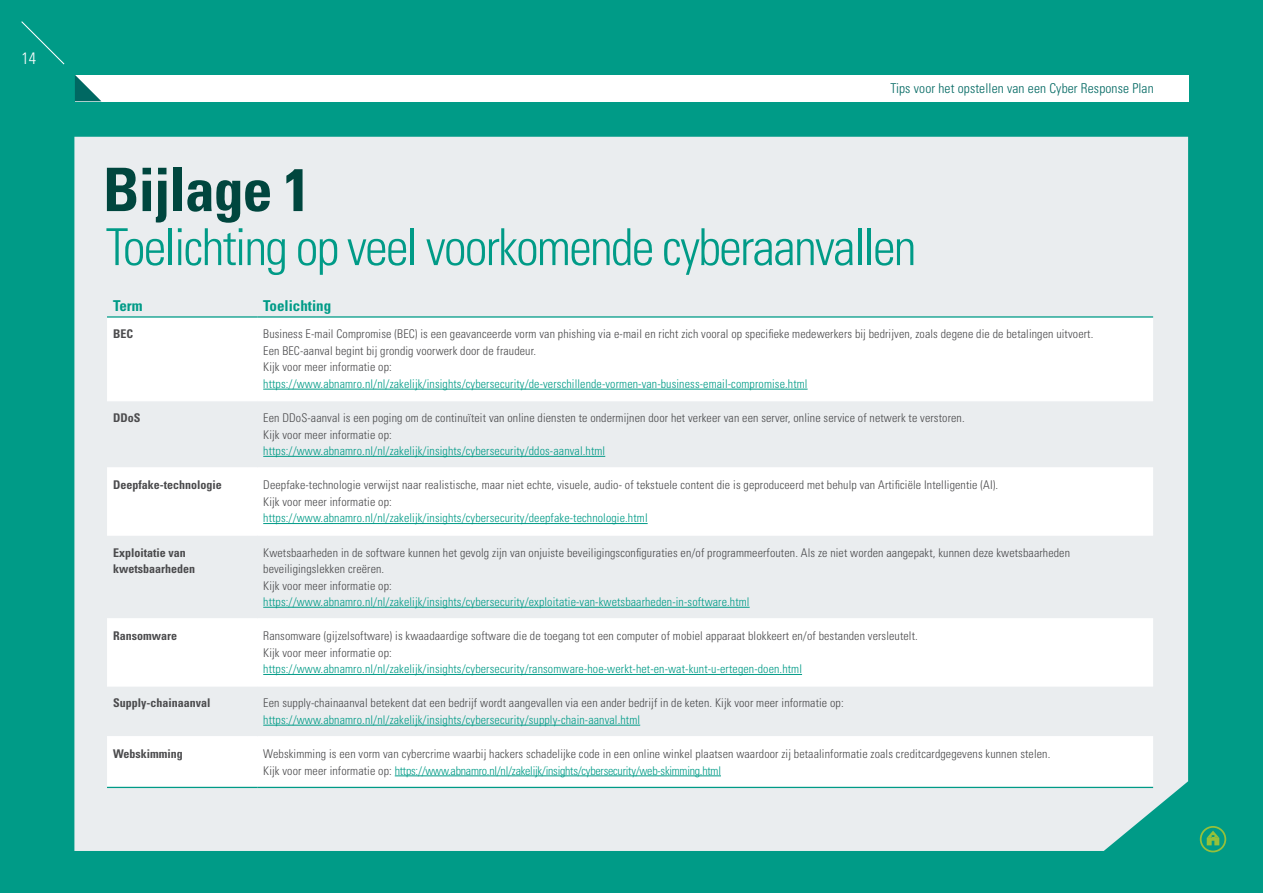
<style>
.page{position:relative;width:1263px;height:893px;background:#009b87}
.page>*{position:absolute;margin:0;border:0;box-sizing:border-box;transform-origin:0 0}
.t1{font:700 condensed 60px "Univers LT Std";letter-spacing:-.02em;color:#00463e}
.t2{font:300 condensed 51px "Univers LT Std";letter-spacing:-.035em;color:#009b87}
.t3{font:300 condensed 16.5px "Univers LT Std";color:#fff}
.t4{font:700 condensed 15px "Univers LT Std";color:#009b87}
.t5{font:300 condensed 13.5px "Univers LT Std";letter-spacing:.01em;color:#006862}
.t6{font:300 condensed 12px/16.5px "Univers LT Std";letter-spacing:.01em;color:#4b4b4d}
.t7{font:300 condensed 12px "Univers LT Std";letter-spacing:.01em;color:#009b87}
.t8{font:700 condensed 12px/16.5px "Univers LT Std";color:#4b4b4d}
.s1{color:#009b87}
</style>
<div class="page">
<svg style="left:21px;top:21px;width:44px;height:44px"></svg>
<div style="left:75px;top:75px;width:1113px;height:26px;background:#fff"></div>
<svg style="left:75px;top:75px;width:26px;height:26px"></svg>
<svg style="left:1207px;top:831px;width:12px;height:14px"></svg>
<div style="left:1200px;top:826px;width:26px;height:26px;border:2px solid #96c03a;border-radius:50%"></div>
<div style="left:74px;top:137px;width:1114px;height:714px;background:#eaedef"></div>
<svg style="left:107px;top:318px;width:1046px;height:469px;fill:#fff"></svg>
<hr style="left:107px;top:316px;width:150px;height:2px;background:#009b87">
<hr style="left:257px;top:316px;width:896px;height:2px;background:#009b87">
<hr style="left:107px;top:534px;width:150px;height:2px;background:#fff">
<hr style="left:257px;top:534px;width:896px;height:2px;background:#fff">
<hr style="left:107px;top:618px;width:150px;height:1px;background:#fff">
<hr style="left:257px;top:618px;width:896px;height:1px;background:#fff">
<hr style="left:107px;top:685px;width:150px;height:2px;background:#fff">
<hr style="left:257px;top:685px;width:896px;height:2px;background:#fff">
<hr style="left:107px;top:400px;width:150px;height:1px;background:#fff">
<hr style="left:257px;top:400px;width:896px;height:1px;background:#fff">
<hr style="left:107px;top:467px;width:150px;height:1px;background:#fff">
<hr style="left:257px;top:467px;width:896px;height:1px;background:#fff">
<hr style="left:107px;top:736px;width:150px;height:1px;background:#fff">
<hr style="left:257px;top:736px;width:896px;height:1px;background:#fff">
<hr style="left:107px;top:787px;width:150px;height:1px;background:#009b87">
<hr style="left:257px;top:787px;width:896px;height:1px;background:#009b87">
<hr style="left:263px;top:389px;width:545px;height:1px;background:#009b87">
<hr style="left:263px;top:456px;width:342px;height:1px;background:#009b87">
<hr style="left:263px;top:523px;width:385px;height:1px;background:#009b87">
<hr style="left:263px;top:607px;width:487px;height:1px;background:#009b87">
<hr style="left:263px;top:674px;width:539px;height:1px;background:#009b87">
<hr style="left:263px;top:725px;width:377px;height:1px;background:#009b87">
<hr style="left:395px;top:775px;width:326px;height:1px;background:#009b87">
<h3 class="t3" style="left:22px;top:48px;width:16px">14</h3>
<p class="t5" style="left:890px;top:80px;width:265px">Tips voor het opstellen van een Cyber Response Plan</p>
<h1 class="t1" style="left:103px;top:153px;width:209px">Bijlage 1</h1>
<h2 class="t2" style="left:106px;top:216px;width:812px">Toelichting op veel voorkomende cyberaanvallen</h2>
<p class="t4" style="left:113px;top:296px;width:31px">Term</p>
<p class="t4" style="left:263px;top:296px;width:70px">Toelichting</p>
<p class="t8" style="left:113px;top:326px;width:22px">BEC</p>
<p class="t6" style="left:263px;top:326px;width:832px">Business E-mail Compromise (BEC) is een geavanceerde vorm van phishing via e-mail en richt zich vooral op specifieke medewerkers bij bedrijven, zoals degene die de betalingen uitvoert.<br>Een BEC-aanval begint bij grondig voorwerk door de fraudeur.<br>Kijk voor meer informatie op:</p>
<p class="t7" style="left:263px;top:376px;width:546px">https://www.abnamro.nl/nl/zakelijk/insights/cybersecurity/de-verschillende-vormen-van-business-email-compromise.html</p>
<p class="t8" style="left:113px;top:410px;width:29px">DDoS</p>
<p class="t6" style="left:263px;top:410px;width:703px">Een DDoS-aanval is een poging om de continuïteit van online diensten te ondermijnen door het verkeer van een server, online service of netwerk te verstoren.<br>Kijk voor meer informatie op:</p>
<p class="t7" style="left:263px;top:444px;width:344px">https://www.abnamro.nl/nl/zakelijk/insights/cybersecurity/ddos-aanval.html</p>
<p class="t8" style="left:113px;top:477px;width:110px">Deepfake-technologie</p>
<p class="t6" style="left:263px;top:477px;width:736px">Deepfake-technologie verwijst naar realistische, maar niet echte, visuele, audio- of tekstuele content die is geproduceerd met behulp van Artificiële Intelligentie (AI).<br>Kijk voor meer informatie op:</p>
<p class="t7" style="left:263px;top:511px;width:386px">https://www.abnamro.nl/nl/zakelijk/insights/cybersecurity/deepfake-technologie.html</p>
<p class="t8" style="left:113px;top:544px;width:83px">Exploitatie van kwetsbaarheden</p>
<p class="t6" style="left:263px;top:544px;width:808px">Kwetsbaarheden in de software kunnen het gevolg zijn van onjuiste beveiligingsconfiguraties en/of programmeerfouten. Als ze niet worden aangepakt, kunnen deze kwetsbaarheden beveiligingslekken creëren.<br>Kijk voor meer informatie op:</p>
<p class="t7" style="left:263px;top:595px;width:488px">https://www.abnamro.nl/nl/zakelijk/insights/cybersecurity/exploitatie-van-kwetsbaarheden-in-software.html</p>
<p class="t8" style="left:113px;top:628px;width:65px">Ransomware</p>
<p class="t6" style="left:263px;top:628px;width:656px">Ransomware (gijzelsoftware) is kwaadaardige software die de toegang tot een computer of mobiel apparaat blokkeert en/of bestanden versleutelt.<br>Kijk voor meer informatie op:</p>
<p class="t7" style="left:263px;top:662px;width:540px">https://www.abnamro.nl/nl/zakelijk/insights/cybersecurity/ransomware-hoe-werkt-het-en-wat-kunt-u-ertegen-doen.html</p>
<p class="t8" style="left:113px;top:695px;width:99px">Supply-chainaanval</p>
<p class="t6" style="left:263px;top:695px;width:582px">Een supply-chainaanval betekent dat een bedrijf wordt aangevallen via een ander bedrijf in de keten. Kijk voor meer informatie op:</p>
<p class="t7" style="left:263px;top:712px;width:378px">https://www.abnamro.nl/nl/zakelijk/insights/cybersecurity/supply-chain-aanval.html</p>
<p class="t8" style="left:113px;top:746px;width:71px">Webskimming</p>
<p class="t6" style="left:263px;top:746px;width:789px">Webskimming is een vorm van cybercrime waarbij hackers schadelijke code in een online winkel plaatsen waardoor zij betaalinformatie zoals creditcardgegevens kunnen stelen.<br>Kijk voor meer informatie op: <span class="s1">https://www.abnamro.nl/nl/zakelijk/insights/cybersecurity/web-skimming.html</span></p>
</div>
